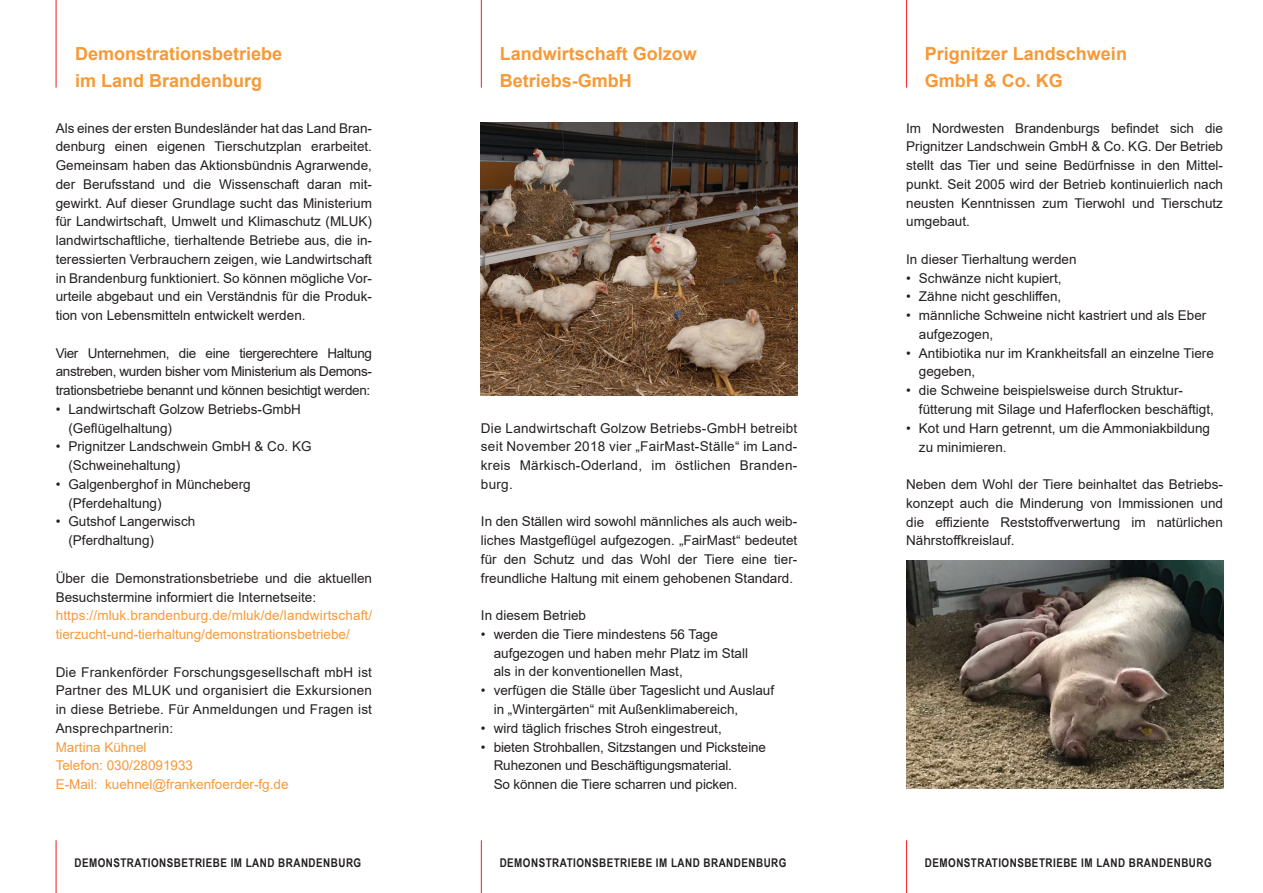
<style>
.page{position:relative;width:1263px;height:893px;background:#fff}
.page>*{position:absolute;margin:0;border:0;box-sizing:border-box;transform-origin:0 0}
.t1{font:700 18px/27px "Arial";color:#f79937}
.t2{font:13.5px/18.8px "Arial";color:#231f20}
.t3{font:13.5px/18.8px "Arial";color:#f79937}
.t4{font:700 12px "Arial Narrow";letter-spacing:.04em;color:#231f20}
</style>
<div class="page">
<hr style="left:56px;top:0;width:1px;height:88px;background:#ee1d23">
<hr style="left:56px;top:840px;width:1px;height:53px;background:#ee1d23">
<hr style="left:481px;top:0;width:1px;height:88px;background:#ee1d23">
<hr style="left:481px;top:840px;width:1px;height:53px;background:#ee1d23">
<hr style="left:906px;top:0;width:1px;height:88px;background:#ee1d23">
<hr style="left:906px;top:840px;width:1px;height:53px;background:#ee1d23">
<img style="left:481px;top:122px;width:316px;height:273px">
<img style="left:906px;top:561px;width:317px;height:228px">
<h1 class="t1" style="left:500px;top:40px;width:199px">Landwirtschaft Golzow<br>Betriebs-GmbH</h1>
<h1 class="t1" style="left:75px;top:40px;width:209px">Demonstrationsbetriebe im Land Brandenburg</h1>
<h1 class="t1" style="left:925px;top:41px;width:204px">Prignitzer Landschwein<br>GmbH &amp; Co. KG</h1>
<p class="t2" style="left:56px;top:118px;width:318px;text-align:justify">Als eines der ersten Bundesländer hat das Land Bran&shy;denburg einen eigenen Tierschutzplan erarbeitet.<br>Gemeinsam haben das Aktionsbündnis Agrarwende, der Berufsstand und die Wissenschaft daran mit&shy;gewirkt. Auf dieser Grundlage sucht das Ministerium für Landwirtschaft, Umwelt und Klimaschutz (MLUK) landwirtschaftliche, tierhaltende Betriebe aus, die in&shy;teressierten Verbrauchern zeigen, wie Landwirtschaft in Brandenburg funktioniert. So können mögliche Vor&shy;urteile abgebaut und ein Verständnis für die Produk&shy;tion von Lebensmitteln entwickelt werden.</p>
<p class="t2" style="left:56px;top:343px;width:318px;text-align:justify">Vier Unternehmen, die eine tiergerechtere Haltung anstreben, wurden bisher vom Ministerium als Demons&shy;trationsbetriebe benannt und können besichtigt werden:</p>
<p class="t2" style="left:68px;top:400px;width:234px;text-indent:-13px">• Landwirtschaft Golzow Betriebs-GmbH (Geflügelhaltung)</p>
<p class="t2" style="left:68px;top:437px;width:245px;text-indent:-13px">• Prignitzer Landschwein GmbH &amp; Co. KG (Schweinehaltung)</p>
<p class="t2" style="left:68px;top:475px;width:184px;text-indent:-13px">• Galgenberghof in Müncheberg (Pferdehaltung)</p>
<p class="t2" style="left:68px;top:512px;width:128px;text-indent:-13px">• Gutshof Langerwisch (Pferdhaltung)</p>
<p class="t2" style="left:56px;top:568px;width:318px">Über die Demonstrationsbetriebe und die aktuellen<br>Besuchstermine informiert die Internetseite:</p>
<p class="t3" style="left:56px;top:606px;width:318px">https://mluk.brandenburg.de/mluk/de/landwirtschaft/ tierzucht-und-tierhaltung/demonstrationsbetriebe/</p>
<p class="t2" style="left:56px;top:662px;width:318px;text-align:justify">Die Frankenförder Forschungsgesellschaft mbH ist Partner des MLUK und organisiert die Exkursionen in diese Betriebe. Für Anmeldungen und Fragen ist Ansprechpartnerin:</p>
<p class="t3" style="left:56px;top:737px;width:234px">Martina Kühnel<br>Telefon: 030/28091933<br>E-Mail: kuehnel@frankenfoerder-fg.de</p>
<p class="t2" style="left:481px;top:418px;width:318px;text-align:justify">Die Landwirtschaft Golzow Betriebs-GmbH betreibt seit November 2018 vier „FairMast-Ställe“ im Land&shy;kreis Märkisch-Oderland, im östlichen Branden&shy;burg.</p>
<p class="t2" style="left:481px;top:512px;width:318px;text-align:justify">In den Ställen wird sowohl männliches als auch weib&shy;liches Mastgeflügel aufgezogen. „FairMast“ bedeutet für den Schutz und das Wohl der Tiere eine tier&shy;freundliche Haltung mit einem gehobenen Standard.</p>
<p class="t2" style="left:481px;top:606px;width:107px">In diesem Betrieb</p>
<p class="t2" style="left:494px;top:625px;width:256px;text-indent:-13px">• werden die Tiere mindestens 56 Tage aufgezogen und haben mehr Platz im Stall als in der konventionellen Mast,</p>
<p class="t2" style="left:494px;top:681px;width:282px;text-indent:-13px">• verfügen die Ställe über Tageslicht und Auslauf in „Wintergärten“ mit Außenklimabereich,</p>
<p class="t2" style="left:481px;top:718px;width:242px">• wird täglich frisches Stroh eingestreut,</p>
<p class="t2" style="left:494px;top:737px;width:274px;text-indent:-13px">• bieten Strohballen, Sitzstangen und Picksteine<br>Ruhezonen und Beschäftigungsmaterial.<br>So können die Tiere scharren und picken.</p>
<p class="t2" style="left:906px;top:118px;width:318px;text-align:justify">Im Nordwesten Brandenburgs befindet sich die Prignitzer Landschwein GmbH &amp; Co. KG. Der Betrieb stellt das Tier und seine Bedürfnisse in den Mittel&shy;punkt. Seit 2005 wird der Betrieb kontinuierlich nach neusten Kenntnissen zum Tierwohl und Tierschutz umgebaut.</p>
<p class="t2" style="left:906px;top:250px;width:172px">In dieser Tierhaltung werden</p>
<p class="t2" style="left:906px;top:269px;width:157px">• Schwänze nicht kupiert,</p>
<p class="t2" style="left:906px;top:287px;width:157px">• Zähne nicht geschliffen,</p>
<p class="t2" style="left:919px;top:306px;width:289px;text-indent:-13px">• männliche Schweine nicht kastriert und als Eber aufgezogen,</p>
<p class="t2" style="left:919px;top:344px;width:296px;text-indent:-13px">• Antibiotika nur im Krankheitsfall an einzelne Tiere gegeben,</p>
<p class="t2" style="left:919px;top:381px;width:296px;text-indent:-13px">• die Schweine beispielsweise durch Struktur&shy;fütterung mit Silage und Haferflocken beschäftigt,</p>
<p class="t2" style="left:919px;top:419px;width:293px;text-indent:-13px">• Kot und Harn getrennt, um die Ammoniakbildung zu minimieren.</p>
<p class="t2" style="left:906px;top:475px;width:318px;text-align:justify">Neben dem Wohl der Tiere beinhaltet das Betriebs&shy;konzept auch die Minderung von Immissionen und die effiziente Reststoffverwertung im natürlichen Nährstoffkreislauf.</p>
<p class="t4" style="left:74px;top:853px;width:288px">DEMONSTRATIONSBETRIEBE IM LAND BRANDENBURG</p>
<p class="t4" style="left:500px;top:853px;width:288px">DEMONSTRATIONSBETRIEBE IM LAND BRANDENBURG</p>
<p class="t4" style="left:925px;top:853px;width:288px">DEMONSTRATIONSBETRIEBE IM LAND BRANDENBURG</p>
</div>
